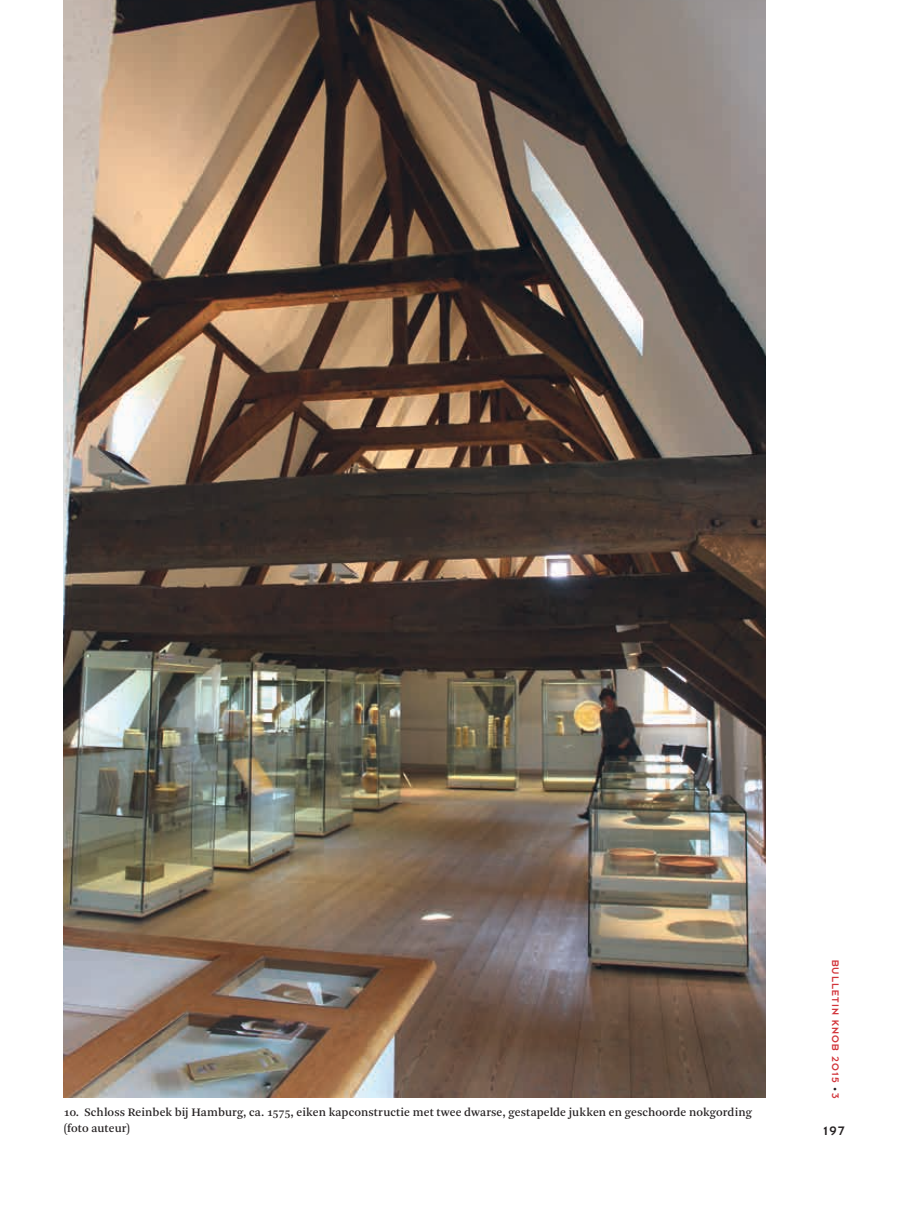
<style>
.page{position:relative;width:902px;height:1212px;background:#fff}
.page>*{position:absolute;margin:0;border:0;box-sizing:border-box;transform-origin:0 0}
.t1{font:13.5px "Dessau Pro";color:#231f20}
.t2{font:12px/15.8px "Arnhem Pro";letter-spacing:.01em;color:#231f20}
.t3{font:10.5px "Dessau Pro";letter-spacing:.11em;color:#d2343a}
.s1{font-size:8.25px;color:#231f20}
</style>
<div class="page">
<img style="left:64px;top:0;width:701px;height:1097px">
<p class="t2" style="left:64px;top:1104px;width:689px">10. Schloss Reinbek bij Hamburg, ca. 1575, eiken kapconstructie met twee dwarse, gestapelde jukken en geschoorde nokgording (foto auteur)</p>
<p class="t3" style="left:840px;top:959px;width:141px;rotate:90deg">BULLETIN KNOB 2015 <span class="s1">•</span> 3</p>
<p class="t1" style="left:823px;top:1123px;width:23px">197</p>
</div>
